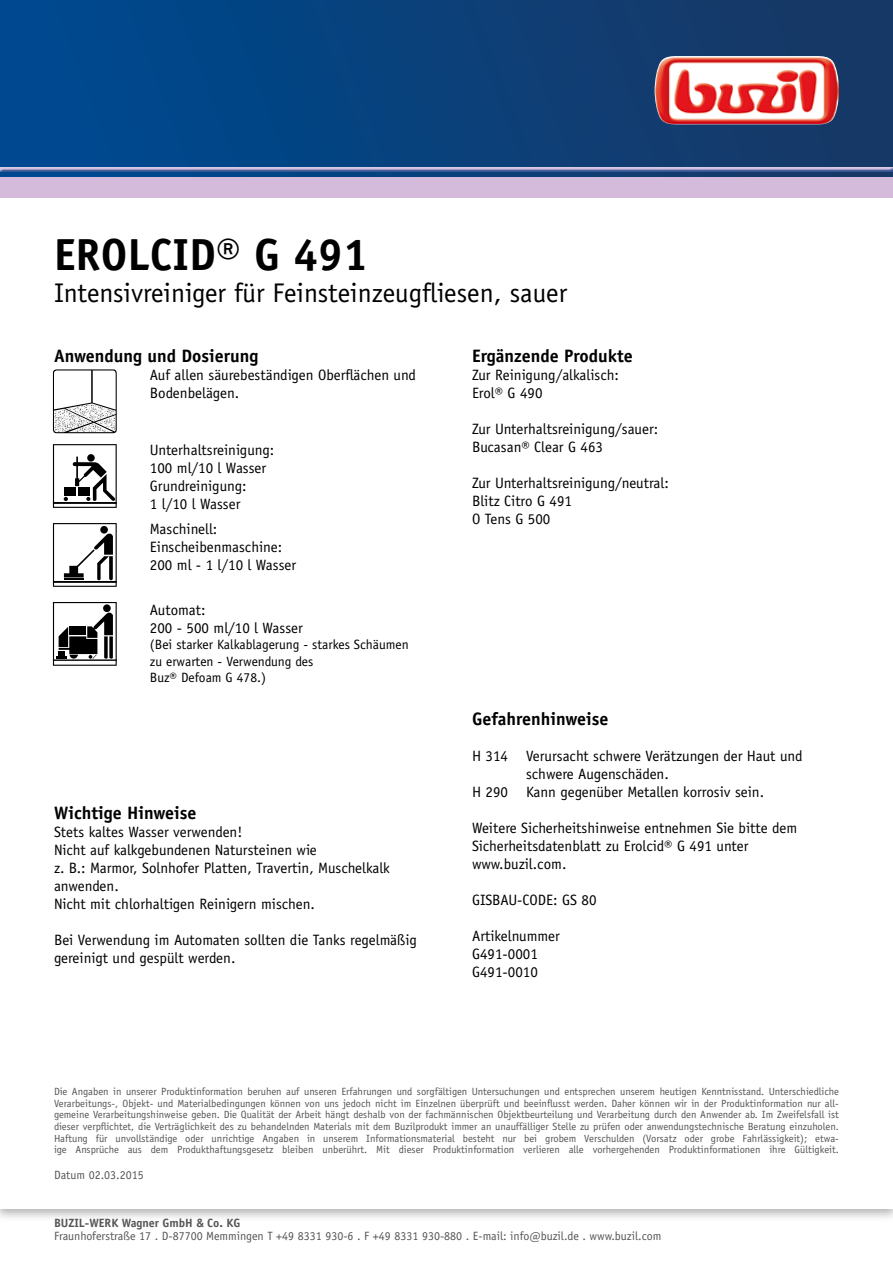
<style>
.page{position:relative;width:893px;height:1263px;background:#fff}
.page>*{position:absolute;margin:0;border:0;box-sizing:border-box;transform-origin:0 0}
.t1{font:700 45px "Officina Sans Std";color:#000}
.t2{font:27px "Officina Sans Std";color:#000}
.t3{font:700 18px "Officina Sans Std";color:#000}
.t4{font:15px/18px "Officina Sans Std";color:#000}
.t5{font:13.5px/16.2px "Officina Sans Std";color:#000}
.t6{font:12px "Officina Sans Std";color:#555}
.t7{font:700 12px "Officina Sans Std";color:#555}
.t8{font:10.5px/11.7px "Officina Sans Std";color:#555;text-align:justify}
</style>
<div class="page">
<div style="left:0;top:176px;width:893px;height:22px;background:#d5bbdb"></div>
<div style="left:0;top:0;width:893px;height:177px;background:linear-gradient(to right,#004a92,#1a3863)"></div>
<img style="left:655px;top:56px;width:184px;height:68px">
<svg style="left:53px;top:523px;width:64px;height:64px"></svg>
<svg style="left:53px;top:369px;width:64px;height:64px"></svg>
<svg style="left:53px;top:444px;width:64px;height:64px"></svg>
<svg style="left:53px;top:602px;width:64px;height:64px"></svg>
<div style="left:0;top:166px;width:893px;height:8px;background:#004990;opacity:.75"></div>
<h1 class="t1" style="left:54px;top:226px;width:316px">EROLCID® G 491</h1>
<h2 class="t2" style="left:54px;top:277px;width:515px">Intensivreiniger für Feinsteinzeugfliesen, sauer</h2>
<h3 class="t3" style="left:54px;top:344px;width:206px">Anwendung und Dosierung</h3>
<h3 class="t4" style="left:150px;top:366px;width:268px">Auf allen säurebeständigen Oberflächen und<br>Bodenbelägen.</h3>
<h3 class="t4" style="left:150px;top:441px;width:126px">Unterhaltsreinigung:<br>100 ml/10 l Wasser<br>Grundreinigung:<br>1 l/10 l Wasser</h3>
<h3 class="t4" style="left:150px;top:520px;width:148px">Maschinell:<br>Einscheibenmaschine:<br>200 ml - 1 l/10 l Wasser</h3>
<h3 class="t4" style="left:150px;top:601px;width:155px">Automat:<br>200 - 500 ml/10 l Wasser</h3>
<p class="t5" style="left:150px;top:637px;width:260px">(Bei starker Kalkablagerung - starkes Schäumen zu erwarten - Verwendung des<br>Buz® Defoam G 478.)</p>
<h3 class="t3" style="left:54px;top:802px;width:144px">Wichtige Hinweise</h3>
<h3 class="t4" style="left:54px;top:823px;width:337px">Stets kaltes Wasser verwenden!<br>Nicht auf kalkgebundenen Natursteinen wie<br>z. B.: Marmor, Solnhofer Platten, Travertin, Muschelkalk anwenden.<br>Nicht mit chlorhaltigen Reinigern mischen.</h3>
<h3 class="t4" style="left:54px;top:931px;width:364px">Bei Verwendung im Automaten sollten die Tanks regelmäßig gereinigt und gespült werden.</h3>
<h3 class="t3" style="left:472px;top:344px;width:162px">Ergänzende Produkte</h3>
<h3 class="t4" style="left:472px;top:366px;width:148px">Zur Reinigung/alkalisch:<br>Erol® G 490</h3>
<h3 class="t4" style="left:472px;top:420px;width:188px">Zur Unterhaltsreinigung/sauer:<br>Bucasan® Clear G 463</h3>
<h3 class="t4" style="left:472px;top:474px;width:198px">Zur Unterhaltsreinigung/neutral:<br>Blitz Citro G 491<br>O Tens G 500</h3>
<h3 class="t3" style="left:472px;top:708px;width:138px">Gefahrenhinweise</h3>
<h3 class="t4" style="left:472px;top:747px;width:332px">H 314 Verursacht schwere Verätzungen der Haut und</h3>
<h3 class="t4" style="left:526px;top:765px;width:144px">schwere Augenschäden.</h3>
<h3 class="t4" style="left:472px;top:783px;width:294px">H 290 Kann gegenüber Metallen korrosiv sein.</h3>
<h3 class="t4" style="left:472px;top:819px;width:327px">Weitere Sicherheitshinweise entnehmen Sie bitte dem<br>Sicherheitsdatenblatt zu Erolcid® G 491 unter www.buzil.com.</h3>
<h3 class="t4" style="left:472px;top:891px;width:126px">GISBAU-CODE: GS 80</h3>
<h3 class="t4" style="left:472px;top:927px;width:89px">Artikelnummer<br>G491-0001<br>G491-0010</h3>
<p class="t8" style="left:54px;top:1085px;width:786px">Die Angaben in unserer Produktinformation beruhen auf unseren Erfahrungen und sorgfältigen Untersuchungen und entsprechen unserem heutigen Kenntnisstand. Unterschiedliche Verarbeitungs-, Objekt- und Materialbedingungen können von uns jedoch nicht im Einzelnen überprüft und beeinflusst werden. Daher können wir in der Produktinformation nur all&shy;gemeine Verarbeitungshinweise geben. Die Qualität der Arbeit hängt deshalb von der fachmännischen Objektbeurteilung und Verarbeitung durch den Anwender ab. Im Zweifelsfall ist dieser verpflichtet, die Verträglichkeit des zu behandelnden Materials mit dem Buzilprodukt immer an unauffälliger Stelle zu prüfen oder anwendungstechnische Beratung einzuholen.<br>Haftung für unvollständige oder unrichtige Angaben in unserem Informationsmaterial besteht nur bei grobem Verschulden (Vorsatz oder grobe Fahrlässigkeit); etwa&shy;ige Ansprüche aus dem Produkthaftungsgesetz bleiben unberührt. Mit dieser Produktinformation verlieren alle vorhergehenden Produktinformationen ihre Gültigkeit.</p>
<p class="t6" style="left:54px;top:1168px;width:91px">Datum 02.03.2015</p>
<p class="t7" style="left:54px;top:1215px;width:188px">BUZIL-WERK Wagner GmbH &amp; Co. KG</p>
<p class="t6" style="left:54px;top:1229px;width:609px">Fraunhoferstraße 17 . D-87700 Memmingen T +49 8331 930-6 . F +49 8331 930-880 . E-mail: info@buzil.de . www.buzil.com</p>
</div>
